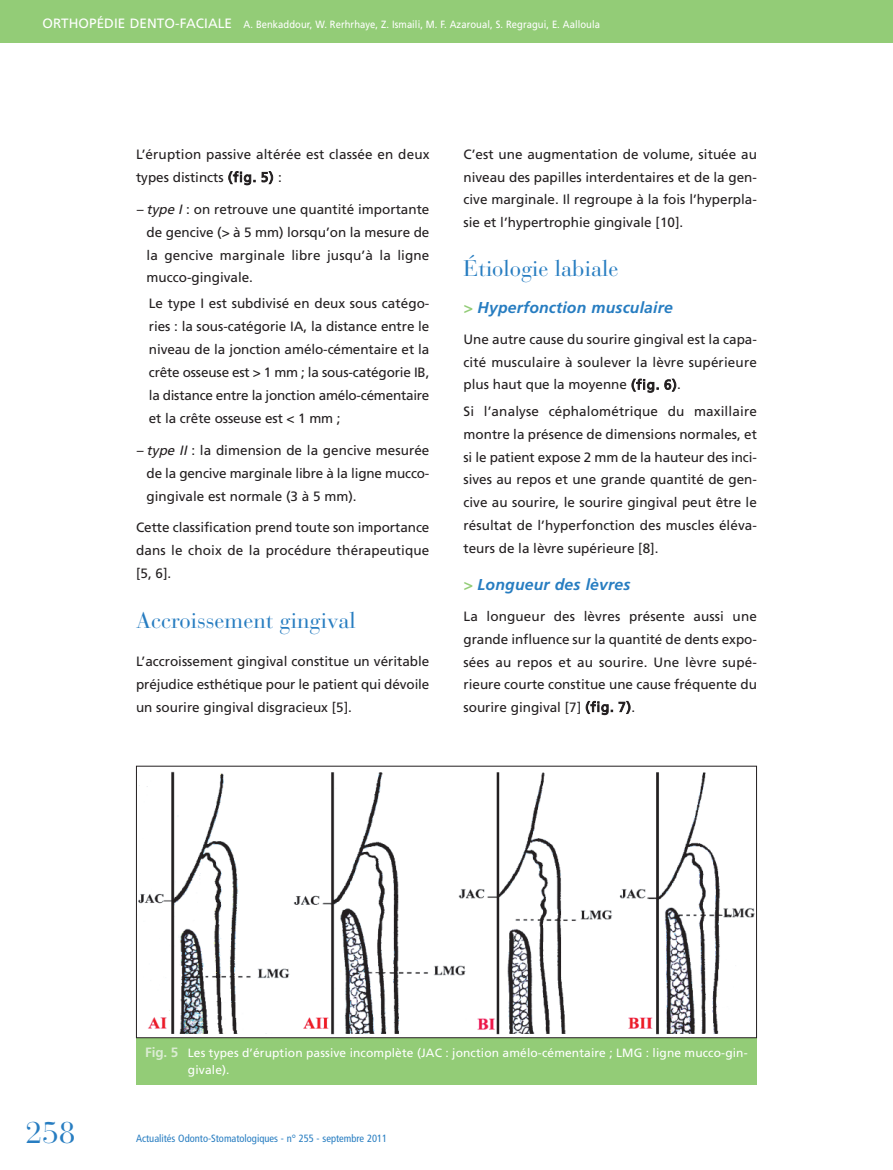
<style>
.page{position:relative;width:893px;height:1170px;background:#fff}
.page>*{position:absolute;margin:0;border:0;box-sizing:border-box;transform-origin:0 0}
.t1{font:30px "Bauer Bodoni";color:#277dc1}
.t2{font:22.5px "Bauer Bodoni";color:#277dc1}
.t3{font:italic 700 15.75px "Frutiger";letter-spacing:.01em;color:#277dc1}
.t4{font:13.5px/23px "Frutiger";color:#231f20;text-align:justify}
.t5{font:12px/16.5px "Frutiger";letter-spacing:.01em;color:#fff}
.t6{font:10.5px "Frutiger";letter-spacing:.005em;color:#fff;scale:.9 1}
.t7{font:condensed 10.5px "Frutiger";color:#277dc1}
.s1{font-size:13.5px}
.s2{font-style:italic}
.s3{color:#93cc77}
.s4{font-weight:700;font-size:13.5px;color:#daecd2}
</style>
<div class="page">
<div style="left:0;top:0;width:893px;height:43px;background:#93cc77"></div>
<div style="left:136px;top:1029px;width:621px;height:55px;background:#93cc77"></div>
<img style="left:138px;top:771px;width:617px;height:264px">
<div style="left:136px;top:765px;width:621px;height:272px;border:1px solid #231f20"></div>
<p class="t6" style="left:43px;top:20px;width:621px"><span class="s1">ORTHOPÉDIE DENTO-FACIALE</span> A. Benkaddour, W. Rerhrhaye, Z. Ismaili, M. F. Azaroual, S. Regragui, E. Aalloula</p>
<p class="t4" style="left:136px;top:144px;width:295px">L’éruption passive altérée est classée en deux types distincts (fig. 5) :</p>
<p class="t4" style="left:147px;top:198px;width:284px;text-indent:-10px"><span class="s2">–typeI</span>: on retrouve une quantité importante de gencive (&gt; à 5 mm) lorsqu’on la mesure de la gencive marginale libre jusqu’à la ligne mucco-gingivale.</p>
<p class="t4" style="left:149px;top:293px;width:282px">Le type I est subdivisé en deux sous catégo&shy;ries : la sous-catégorie IA, la distance entre le niveau de la jonction amélo-cémentaire et la crête osseuse est &gt; 1 mm ; la sous-catégorie IB, la distance entre la jonction amélo-cémentaire et la crête osseuse est &lt; 1 mm ;</p>
<p class="t4" style="left:147px;top:440px;width:284px;text-indent:-11px"><span class="s2">–type II</span> : la dimension de la gencive mesurée de la gencive marginale libre à la ligne mucco&shy;gingivale est normale (3 à 5 mm).</p>
<p class="t4" style="left:136px;top:517px;width:295px">Cette classification prend toute son importance dans le choix de la procédure thérapeutique [5, 6].</p>
<h2 class="t2" style="left:136px;top:612px;width:221px">Accroissement gingival</h2>
<p class="t4" style="left:136px;top:650px;width:295px">L’accroissement gingival constitue un véritable préjudice esthétique pour le patient qui dévoile un sourire gingival disgracieux [5].</p>
<p class="t4" style="left:463px;top:144px;width:295px">C’est une augmentation de volume, située au niveau des papilles interdentaires et de la gen&shy;cive marginale. Il regroupe à la fois l’hyperpla&shy;sie et l’hypertrophie gingivale [10].</p>
<h2 class="t2" style="left:463px;top:260px;width:156px">Étiologie labiale</h2>
<p class="t3" style="left:463px;top:301px;width:211px"><span class="s3">&gt;</span> Hyperfonction musculaire</p>
<p class="t4" style="left:463px;top:329px;width:295px">Une autre cause du sourire gingival est la capa&shy;cité musculaire à soulever la lèvre supérieure plus haut que la moyenne (fig. 6).</p>
<p class="t4" style="left:463px;top:401px;width:295px">Si l’analyse céphalométrique du maxillaire montre la présence de dimensions normales, et si le patient expose 2 mm de la hauteur des inci&shy;sives au repos et une grande quantité de gen&shy;cive au sourire, le sourire gingival peut être le résultat de l’hyperfonction des muscles éléva&shy;teurs de la lèvre supérieure [8].</p>
<p class="t3" style="left:463px;top:578px;width:168px"><span class="s3">&gt;</span> Longueur des lèvres</p>
<p class="t4" style="left:463px;top:606px;width:295px">La longueur des lèvres présente aussi une grande influence sur la quantité de dents expo&shy;sées au repos et au sourire. Une lèvre supé&shy;rieure courte constitue une cause fréquente du sourire gingival [7] (fig. 7).</p>
<h1 class="t1" style="left:26px;top:1121px;width:52px">258</h1>
<p class="t5" style="left:188px;top:1045px;width:561px;text-indent:-43px"><span class="s4">Fig. 5</span> Les types d’éruption passive incomplète (JAC : jonction amélo-cémentaire ; LMG : ligne mucco-gin&shy;givale).</p>
<p class="t7" style="left:136px;top:1134px;width:253px">Actualités Odonto-Stomatologiques - n° 255 - septembre 2011</p>
</div>
